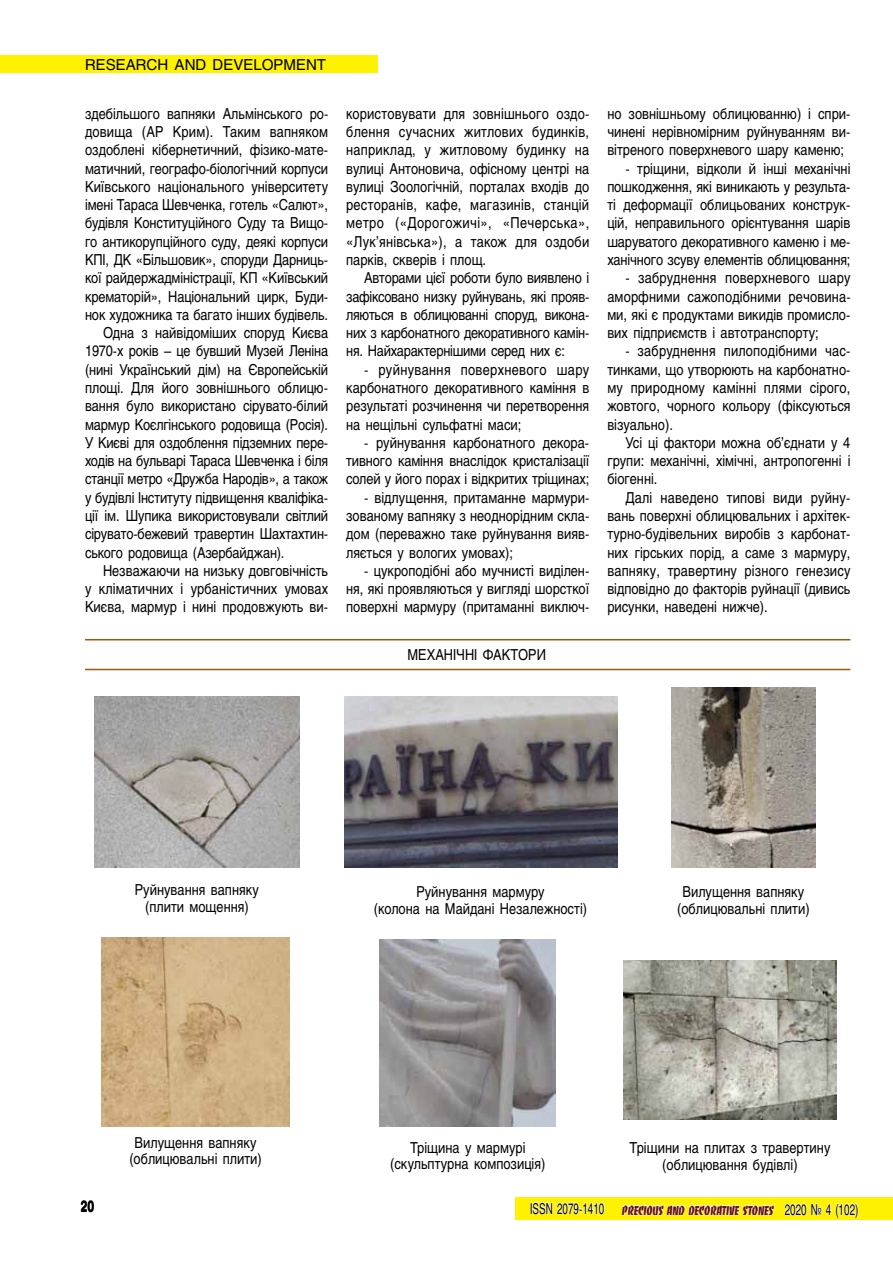
<style>
.page{position:relative;width:893px;height:1263px;background:#fff}
.page>*{position:absolute;margin:0;border:0;box-sizing:border-box;transform-origin:0 0}
.t1{font:15px/18.3px "Helios";color:#000;text-align:justify;scale:.85 1}
.t2{font:15px "Helios";letter-spacing:-.02em;color:#000;scale:.85 1}
.t3{font:15px "Helios";color:#000}
.t4{font:700 15px "Helios";color:#000;scale:.8 1}
.t5{font:13.5px "Banco Heavy C";color:#671316;scale:.8 1}
.s1{font-family:"Helios";font-size:15px;color:#000}
</style>
<div class="page">
<div style="left:516px;top:1197px;width:377px;height:23px;background:#fff200"></div>
<svg style="left:621px;top:1204px;width:154px;height:11px"></svg>
<svg style="left:784px;top:1203px;width:74px;height:15px"></svg>
<svg style="left:531px;top:1201px;width:74px;height:13px"></svg>
<div style="left:0;top:55px;width:378px;height:17px;background:#fff200"></div>
<hr style="left:85px;top:639px;width:765px;height:1px;background:#9e560d">
<hr style="left:85px;top:669px;width:765px;height:1px;background:#9e560d">
<img style="left:94px;top:696px;width:206px;height:171px">
<img style="left:345px;top:696px;width:272px;height:171px">
<img style="left:101px;top:938px;width:189px;height:188px">
<img style="left:671px;top:688px;width:144px;height:179px">
<img style="left:380px;top:940px;width:176px;height:186px">
<img style="left:624px;top:960px;width:212px;height:159px">
<p class="t3" style="left:85px;top:55px;width:243px">RESEARCH AND DEVELOPMENT</p>
<p class="t1" style="left:85px;top:104px;width:288px">здебiльшого вапняки Альмінського ро-</p>
<p class="t1" style="left:85px;top:122px;width:287px">довища (АР Крим). Таким вапняком</p>
<p class="t1" style="left:85px;top:141px;width:288px">оздоблені кібернетичний, фізико-мате-</p>
<p class="t1" style="left:85px;top:159px;width:288px">матичний, географо-біологічний корпуси</p>
<p class="t1" style="left:85px;top:177px;width:288px">Київського національного університету</p>
<p class="t1" style="left:85px;top:195px;width:288px">імені Тараса Шевченка, готель «Салют»,</p>
<p class="t1" style="left:85px;top:214px;width:288px">будівля Конституційного Суду та Вищо-</p>
<p class="t1" style="left:85px;top:232px;width:288px">го антикорупційного суду, деякі корпуси</p>
<p class="t1" style="left:85px;top:250px;width:288px">КПІ, ДК «Більшовик», споруди Дарниць-</p>
<p class="t1" style="left:85px;top:269px;width:288px">кої райдержадміністрації, КП «Київський</p>
<p class="t1" style="left:85px;top:287px;width:288px">крематорій», Національний цирк, Буди-</p>
<p class="t1" style="left:85px;top:305px;width:288px">нок художника та багато інших будівель.</p>
<p class="t1" style="left:103px;top:323px;width:267px">Одна з найвідоміших споруд Києва</p>
<p class="t1" style="left:85px;top:342px;width:287px">1970-х років – це бувший Музей Леніна</p>
<p class="t1" style="left:85px;top:360px;width:288px">(нині Український дім) на Європейськiй</p>
<p class="t1" style="left:85px;top:378px;width:288px">площі. Для його зовнішнього облицю-</p>
<p class="t1" style="left:85px;top:397px;width:288px">вання було використано сірувато-білий</p>
<p class="t1" style="left:85px;top:415px;width:288px">мармур Коєлгінського родовища (Росія).</p>
<p class="t1" style="left:85px;top:433px;width:288px">У Києві для оздоблення підземних пере-</p>
<p class="t1" style="left:85px;top:451px;width:288px">ходів на бульварі Тараса Шевченка і біля</p>
<p class="t2" style="left:85px;top:470px;width:288px">станції метро «Дружба Народів», а також</p>
<p class="t1" style="left:85px;top:488px;width:288px">у будівлі Інституту підвищення кваліфіка-</p>
<p class="t1" style="left:85px;top:506px;width:288px">ції ім. Шупика використовували світлий</p>
<p class="t1" style="left:85px;top:525px;width:288px">сірувато-бежевий травертин Шахтахтин-</p>
<p class="t1" style="left:85px;top:543px;width:236px">ського родовища (Азербайджан).</p>
<p class="t1" style="left:103px;top:561px;width:266px">Незважаючи на низьку довговічність</p>
<p class="t1" style="left:85px;top:579px;width:288px">у кліматичних і урбаністичних умовах</p>
<p class="t1" style="left:85px;top:598px;width:288px">Києва, мармур і нині продовжують ви-</p>
<p class="t1" style="left:346px;top:104px;width:288px">користовувати для зовнішнього оздо&shy;блення сучасних житлових будинків, наприклад, у житловому будинку на вулиці Антоновича, офісному центрі на вулиці Зоологічній, порталах входів до ресторанів, кафе, магазинів, станцій метро («Дорогожичі», «Печерська», «Лук’янівська»), а також для оздоби парків, скверів і площ.</p>
<p class="t1" style="left:346px;top:269px;width:288px;text-indent:18px">Авторами цієї роботи було виявлено і зафіксовано низку руйнувань, які прояв&shy;ляються в облицюванні споруд, викона&shy;них з карбонатного декоративного камін&shy;ня. Найхарактернішими серед них є:</p>
<p class="t1" style="left:346px;top:360px;width:288px;text-indent:18px">- руйнування поверхневого шару карбонатного декоративного каміння в результаті розчинення чи перетворення на нещільні сульфатні маси;</p>
<p class="t1" style="left:346px;top:433px;width:288px;text-indent:18px">- руйнування карбонатного декора&shy;тивного каміння внаслідок кристалізації солей у його порах і відкритих тріщинах;</p>
<p class="t1" style="left:346px;top:488px;width:288px;text-indent:18px">- відлущення, притаманне мармури&shy;зованому вапняку з неоднорідним скла&shy;дом (переважно таке руйнування вияв&shy;ляється у вологих умовах);</p>
<p class="t1" style="left:346px;top:561px;width:288px;text-indent:18px">- цукроподібні або мучнисті виділен&shy;ня, які проявляються у вигляді шорсткої поверхні мармуру (притаманні виключ-</p>
<p class="t1" style="left:407px;top:646px;width:164px">МЕХАНІЧНІ ФАКТОРИ</p>
<p class="t1" style="left:607px;top:104px;width:288px">но зовнішньому облицюванню) і спри&shy;чинені нерівномірним руйнуванням ви&shy;вітреного поверхневого шару каменю;</p>
<p class="t1" style="left:607px;top:159px;width:288px;text-indent:18px">- тріщини, відколи й інші механічні пошкодження, які виникають у результа&shy;ті деформації облицьованих конструк&shy;цій, неправильного орієнтування шарів шаруватого декоративного каменю і ме&shy;ханічного зсуву елементів облицювання;</p>
<p class="t1" style="left:607px;top:269px;width:288px;text-indent:18px">- забруднення поверхневого шару аморфними сажоподібними речовина&shy;ми, які є продуктами викидів промисло&shy;вих підприємств і автотранспорту;</p>
<p class="t1" style="left:607px;top:342px;width:288px;text-indent:18px">- забруднення пилоподібними час&shy;тинками, що утворюють на карбонатно&shy;му природному камінні плями сірого, жовтого, чорного кольору (фіксуються візуально).</p>
<p class="t1" style="left:607px;top:433px;width:288px;text-indent:18px">Усі ці фактори можна об’єднати у 4 групи: механічні, хімічні, антропогенні і біогенні.</p>
<p class="t1" style="left:607px;top:488px;width:288px;text-indent:18px">Далі наведено типові види руйну&shy;вань поверхні облицювальних і архітек&shy;турно-будівельних виробів з карбонат&shy;них гірських порід, а саме з мармуру, вапняку, травертину різного генезису відповідно до факторів руйнації (дивись рисунки, наведенi нижче).</p>
<p class="t1" style="left:135px;top:882px;width:147px;line-height:16.5px;text-align:center">Руйнування вапняку (плити мощення)</p>
<p class="t1" style="left:129px;top:1134px;width:157px;line-height:16.5px;text-align:center">Вилущення вапняку (облицювальні плити)</p>
<p class="t1" style="left:374px;top:883px;width:252px;line-height:16.5px;text-align:center">Руйнування мармуру<br>(колона на Майдані Незалежності)</p>
<p class="t1" style="left:677px;top:883px;width:157px;line-height:16.5px;text-align:center">Вилущення вапняку (облицювальні плити)</p>
<p class="t1" style="left:390px;top:1139px;width:184px;line-height:16.5px;text-align:center">Тріщина у мармурі (скульптурна композиція)</p>
<p class="t1" style="left:629px;top:1140px;width:238px;line-height:16.5px;text-align:center">Тріщини на плитах з травертину (облицювання будівлі)</p>
<p class="t4" style="left:81px;top:1198px;width:18px">20</p>
<p class="t5" style="left:530px;top:1202px;width:412px"><span class="s1">ISSN 2079-1410</span> PRECIOUS AND DECORATIVE STONES <span class="s1">2020 № 4 (102)</span></p>
</div>
